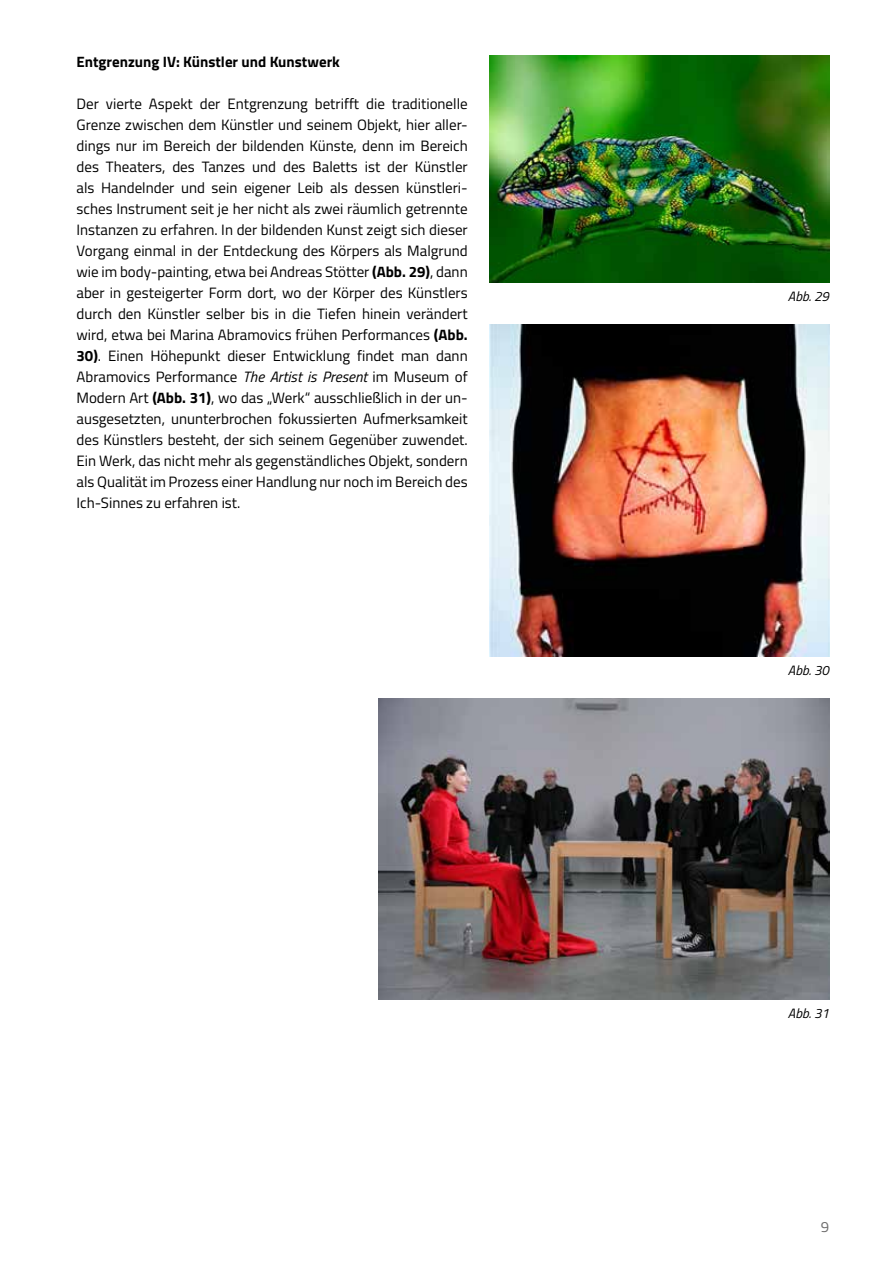
<style>
.page{position:relative;width:893px;height:1263px;background:#fff}
.page>*{position:absolute;margin:0;border:0;box-sizing:border-box;transform-origin:0 0}
.t1{font:15px/21px "Titillium";color:#000;text-align:justify}
.t2{font:700 15px "Titillium";color:#000}
.t3{font:15px "Titillium";color:#706f6f}
.t4{font:italic 13.5px "Titillium";color:#000}
.s1{font-weight:700}
.s2{font-style:italic}
</style>
<div class="page">
<img style="left:489px;top:55px;width:340px;height:227px">
<img style="left:489px;top:325px;width:340px;height:331px">
<img style="left:378px;top:699px;width:451px;height:300px">
<p class="t2" style="left:77px;top:50px;width:265px">Entgrenzung IV: Künstler und Kunstwerk</p>
<p class="t1" style="left:77px;top:92px;width:393px">Der vierte Aspekt der Entgrenzung betrifft die traditionelle Grenze zwischen dem Künstler und seinem Objekt, hier aller&shy;dings nur im Bereich der bildenden Künste, denn im Bereich des Theaters, des Tanzes und des Baletts ist der Künstler als Handelnder und sein eigener Leib als dessen künstleri&shy;sches Instrument seit je her nicht als zwei räumlich getrennte Instanzen zu erfahren. In der bildenden Kunst zeigt sich dieser Vorgang einmal in der Entdeckung des Körpers als Malgrund wie im body-painting, etwa bei Andreas Stötter <span class="s1">(Abb. 29)</span>, dann aber in gesteigerter Form dort, wo der Körper des Künstlers durch den Künstler selber bis in die Tiefen hinein verändert wird, etwa bei Marina Abramovics frühen Performances <span class="s1">(Abb.<br>30)</span>. Einen Höhepunkt dieser Entwicklung findet man dann Abramovics Performance <span class="s2">The Artist is Present</span> im Museum of Modern Art <span class="s1">(Abb. 31)</span>, wo das „Werk“ ausschließlich in der un&shy;ausgesetzten, ununterbrochen fokussierten Aufmerksamkeit des Künstlers besteht, der sich seinem Gegenüber zuwendet.<br>Ein Werk, das nicht mehr als gegenständliches Objekt, sondern als Qualität im Prozess einer Handlung nur noch im Bereich des Ich-Sinnes zu erfahren ist.</p>
<p class="t4" style="left:788px;top:287px;width:43px">Abb. 29</p>
<p class="t4" style="left:788px;top:660px;width:43px">Abb. 30</p>
<p class="t4" style="left:788px;top:1003px;width:43px">Abb. 31</p>
<p class="t3" style="left:821px;top:1216px;width:10px">9</p>
</div>
